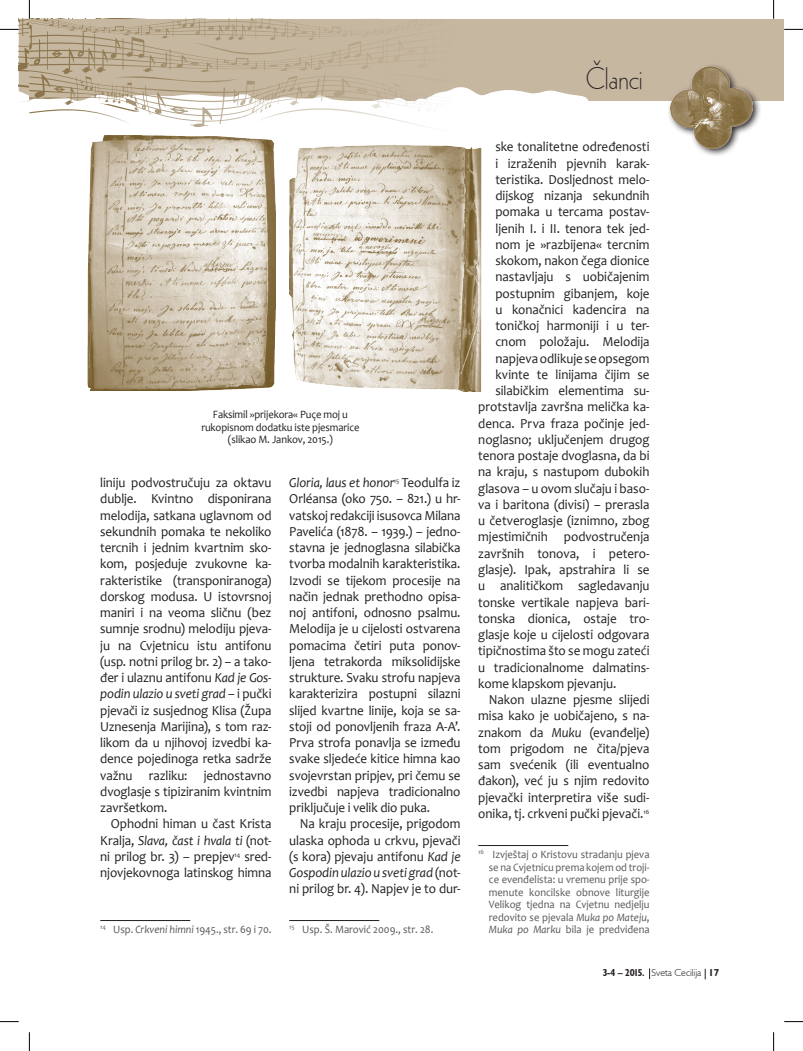
<style>
.page{position:relative;width:803px;height:1051px;background:#fff}
.page>*{position:absolute;margin:0;border:0;box-sizing:border-box;transform-origin:0 0}
.t1{font:30px "Geometric 231 BT Light C";letter-spacing:-.015em;color:#231f20;scale:.95 1}
.t2{font:13.75px/16.2px "Candara";color:#231f20;text-align:justify;scale:.95 1}
.t3{font:11.25px/12.5px "Candara";color:#57585a;text-align:justify;scale:.94 1}
.t4{font:11.25px/12.5px "Candara";letter-spacing:-.01em;color:#231f20;text-align:center;scale:.94 1}
.t5{font:300 10px "Humanist 521 BT";color:#231f20}
.s1{font-style:italic}
.s2{font-weight:700;font-stretch:condensed}
.s3{font-weight:700}
</style>
<div class="page">
<hr style="left:100px;top:920px;width:90px;height:1px;background:#231f20">
<hr style="left:289px;top:920px;width:90px;height:1px;background:#231f20">
<hr style="left:478px;top:845px;width:90px;height:1px;background:#231f20">
<svg style="left:705px;top:153px;width:21px;height:3px"></svg>
<img style="left:87px;top:153px;width:189px;height:238px">
<img style="left:290px;top:153px;width:191px;height:238px">
<svg style="left:0;top:1021px;width:19px;height:1px"></svg>
<svg style="left:784px;top:1021px;width:19px;height:1px"></svg>
<svg style="left:29px;top:1032px;width:1px;height:19px"></svg>
<svg style="left:0;top:0;width:803px;height:153px"></svg>
<svg style="left:773px;top:1032px;width:1px;height:19px"></svg>
<h1 class="t1" style="left:586px;top:60px;width:62px">Članci</h1>
<p class="t4" style="left:201px;top:408px;width:170px">Faksimil »prijekora« Puçe moj u rukopisnom dodatku iste pjesmarice (slikao M. Jankov, 2015.)</p>
<p class="t2" style="left:100px;top:474px;width:182px">liniju podvostručuju za oktavu dublje. Kvintno disponirana melodija, satkana uglavnom od sekundnih pomaka te nekoliko tercnih i jednim kvartnim sko&shy;kom, posjeduje zvukovne ka&shy;rakteristike (transponiranoga) dorskog modusa. U istovrsnoj maniri i na veoma sličnu (bez sumnje srodnu) melodiju pjeva&shy;ju na Cvjetnicu istu antifonu (usp. notni prilog br. 2) – a tako&shy;đer i ulaznu antifonu <span class="s1">Kad je Gos&shy;podin ulazio u sveti grad</span> – i pučki pjevači iz susjednog Klisa (Župa Uznesenja Marijina), s tom raz&shy;likom da u njihovoj izvedbi ka&shy;dence pojedinoga retka sadrže važnu razliku: jednostavno dvoglasje s tipiziranim kvintnim završetkom.</p>
<p class="t2" style="left:100px;top:816px;width:182px;text-indent:11px">Ophodni himan u čast Krista Kralja, <span class="s1">Slava, čast i hvala ti</span> (not&shy;ni prilog br. 3) – prepjev<sup>14</sup> sred&shy;njovjekovnoga latinskog himna</p>
<p class="t3" style="left:100px;top:923px;width:184px"><sup>14</sup> Usp. <span class="s1">Crkveni himni</span> 1945., str. 69 i 70.</p>
<p class="t2" style="left:289px;top:474px;width:182px"><span class="s1">Gloria, laus et honor</span><sup>15</sup> Teodulfa iz Orléansa (oko 750. – 821.) u hr&shy;vatskoj redakciji isusovca Milana Pavelića (1878. – 1939.) – jedno&shy;stavna je jednoglasna silabička tvorba modalnih karakteristika.<br>Izvodi se tijekom procesije na način jednak prethodno opisa&shy;noj antifoni, odnosno psalmu.<br>Melodija je u cijelosti ostvarena pomacima četiri puta ponov&shy;ljena tetrakorda miksolidijske strukture. Svaku strofu napjeva karakterizira postupni silazni slijed kvartne linije, koja se sa&shy;stoji od ponovljenih fraza A-A’.<br>Prva strofa ponavlja se između svake sljedeće kitice himna kao svojevrstan pripjev, pri čemu se izvedbi napjeva tradicionalno priključuje i velik dio puka.</p>
<p class="t2" style="left:289px;top:816px;width:182px;text-indent:11px">Na kraju procesije, prigodom ulaska ophoda u crkvu, pjevači (s kora) pjevaju antifonu <span class="s1">Kad je Gospodin ulazio u sveti grad</span> (not&shy;ni prilog br. 4). Napjev je to dur-</p>
<p class="t3" style="left:289px;top:923px;width:155px"><sup>15</sup> Usp. Š. Marović 2009., str. 28.</p>
<p class="t2" style="left:495px;top:139px;width:164px">ske tonalitetne određenosti</p>
<p class="t2" style="left:495px;top:155px;width:164px">i izraženih pjevnih karak-</p>
<p class="t2" style="left:495px;top:171px;width:164px">teristika. Dosljednost melo-</p>
<p class="t2" style="left:495px;top:187px;width:164px">dijskog nizanja sekundnih</p>
<p class="t2" style="left:495px;top:204px;width:164px">pomaka u tercama postav-</p>
<p class="t2" style="left:495px;top:220px;width:164px">ljenih I. i II. tenora tek jed-</p>
<p class="t2" style="left:495px;top:236px;width:164px">nom je »razbijena« tercnim</p>
<p class="t2" style="left:495px;top:252px;width:164px">skokom, nakon čega dionice</p>
<p class="t2" style="left:495px;top:269px;width:164px">nastavljaju s uobičajenim</p>
<p class="t2" style="left:495px;top:285px;width:164px">postupnim gibanjem, koje</p>
<p class="t2" style="left:495px;top:301px;width:164px">u konačnici kadencira na</p>
<p class="t2" style="left:495px;top:317px;width:164px">toničkoj harmoniji i u ter-</p>
<p class="t2" style="left:495px;top:334px;width:164px">cnom položaju. Melodija</p>
<p class="t2" style="left:495px;top:350px;width:164px">napjeva odlikuje se opsegom</p>
<p class="t2" style="left:495px;top:366px;width:164px">kvinte te linijama čijim se</p>
<p class="t2" style="left:495px;top:382px;width:164px">silabičkim elementima su-</p>
<p class="t2" style="left:478px;top:399px;width:182px">protstavlja završna melička ka-</p>
<p class="t2" style="left:478px;top:415px;width:182px">denca. Prva fraza počinje jed-</p>
<p class="t2" style="left:478px;top:431px;width:182px">noglasno; uključenjem drugog</p>
<p class="t2" style="left:478px;top:447px;width:182px">tenora postaje dvoglasna, da bi</p>
<p class="t2" style="left:478px;top:464px;width:182px">na kraju, s nastupom dubokih</p>
<p class="t2" style="left:478px;top:480px;width:182px">glasova – u ovom slučaju i baso-</p>
<p class="t2" style="left:478px;top:496px;width:182px">va i baritona (divisi) – prerasla</p>
<p class="t2" style="left:478px;top:512px;width:182px">u četveroglasje (iznimno, zbog</p>
<p class="t2" style="left:478px;top:529px;width:182px">mjestimičnih podvostručenja</p>
<p class="t2" style="left:478px;top:545px;width:182px">završnih tonova, i petero-</p>
<p class="t2" style="left:478px;top:561px;width:182px">glasje). Ipak, apstrahira li se</p>
<p class="t2" style="left:478px;top:577px;width:182px">u analitičkom sagledavanju</p>
<p class="t2" style="left:478px;top:594px;width:182px">tonske vertikale napjeva bari-</p>
<p class="t2" style="left:478px;top:610px;width:182px">tonska dionica, ostaje tro-</p>
<p class="t2" style="left:478px;top:626px;width:182px">glasje koje u cijelosti odgovara</p>
<p class="t2" style="left:478px;top:642px;width:182px">tipičnostima što se mogu zateći</p>
<p class="t2" style="left:478px;top:659px;width:182px">u tradicionalnome dalmatins-</p>
<p class="t2" style="left:478px;top:675px;width:147px">kome klapskom pjevanju.</p>
<p class="t2" style="left:489px;top:691px;width:171px">Nakon ulazne pjesme slijedi</p>
<p class="t2" style="left:478px;top:707px;width:182px">misa kako je uobičajeno, s na-</p>
<p class="t2" style="left:478px;top:724px;width:182px">znakom da <span class="s1">Muku</span> (evanđelje)</p>
<p class="t2" style="left:478px;top:740px;width:182px">tom prigodom ne čita/pjeva</p>
<p class="t2" style="left:478px;top:756px;width:182px">sam svećenik (ili eventualno</p>
<p class="t2" style="left:478px;top:773px;width:182px">đakon), već ju s njim redovito</p>
<p class="t2" style="left:478px;top:789px;width:182px">pjevački interpretira više sudi-</p>
<p class="t2" style="left:478px;top:805px;width:182px">onika, tj. crkveni pučki pjevači.<sup>16</sup></p>
<p class="t3" style="left:489px;top:848px;width:172px;text-indent:-11px"><sup>16</sup> Izvještaj o Kristovu stradanju pjeva se na Cvjetnicu prema kojem od troji&shy;ce evenđelista: u vremenu prije spo&shy;menute koncilske obnove liturgije Velikog tjedna na Cvjetnu nedjelju redovito se pjevala <span class="s1">Muka po Mateju</span>, <span class="s1">Muka po Marku</span> bila je predviđena</p>
<p class="t5" style="left:603px;top:967px;width:118px"><span class="s2">3-4 – 2015.</span> Sveta Cecilija <span class="s3">17</span></p>
</div>
